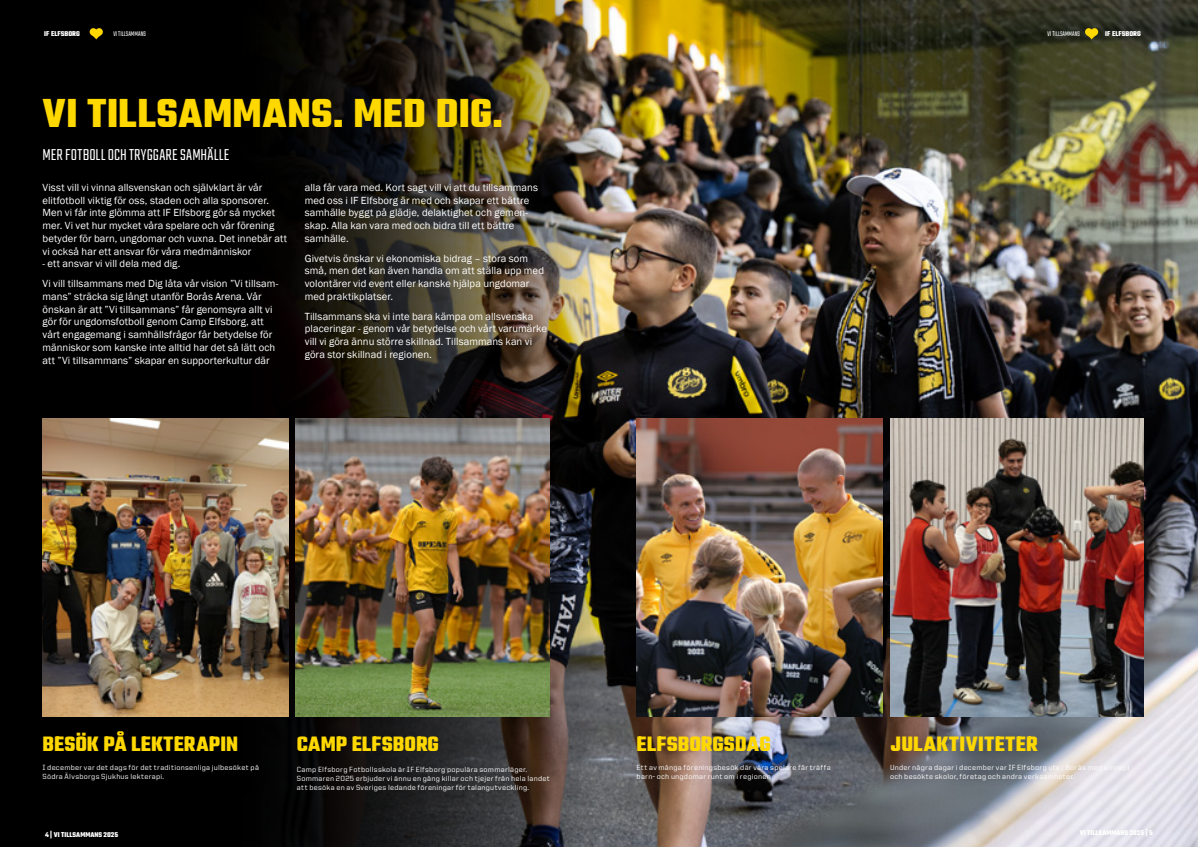
<style>
.page{position:relative;width:1198px;height:847px;background:#fff}
.page>*{position:absolute;margin:0;border:0;box-sizing:border-box;transform-origin:0 0}
.t1{font:700 43.75px "Teko";letter-spacing:.015em;color:#ffd800}
.t2{font:700 22.5px "Teko";letter-spacing:.01em;color:#ffd800}
.t3{font:300 17.5px "Teko";letter-spacing:.015em;color:#fff}
.t4{font:10.62px/12.8px "Franklin Gothic";letter-spacing:.005em;color:#fff}
.t5{font:500 7.5px/8.8px "United Sans Reg";letter-spacing:.03em;color:#fff}
.t6{font:700 7.5px "Teko";color:#fff}
.t7{font:300 7.5px "Teko";color:#fff}
</style>
<div class="page">
<img style="left:595px;top:0;width:603px;height:847px">
<img style="left:0;top:0;width:595px;height:847px">
<svg style="left:1085px;top:28px;width:13px;height:12px"></svg>
<svg style="left:90px;top:28px;width:13px;height:11px"></svg>
<img style="left:43px;top:418px;width:245px;height:298px">
<img style="left:296px;top:418px;width:253px;height:298px">
<img style="left:636px;top:418px;width:246px;height:298px">
<img style="left:890px;top:418px;width:253px;height:298px">
<p class="t6" style="left:44px;top:29px;width:37px">IF ELFSBORG</p>
<p class="t7" style="left:113px;top:30px;width:34px">VI TILLSAMMANS</p>
<p class="t7" style="left:1047px;top:30px;width:34px">VI TILLSAMMANS</p>
<p class="t6" style="left:1105px;top:29px;width:37px">IF ELFSBORG</p>
<h1 class="t1" style="left:43px;top:85px;width:462px">VI TILLSAMMANS. MED DIG.</h1>
<h3 class="t3" style="left:43px;top:145px;width:188px">MER FOTBOLL OCH TRYGGARE SAMHÄLLE</h3>
<p class="t4" style="left:43px;top:181px;width:246px">Visst vill vi vinna allsvenskan och självklart är vår elitfotboll viktig för oss, staden och alla sponsorer.<br>Men vi får inte glömma att IF Elfsborg gör så mycket mer. Vi vet hur mycket våra spelare och vår förening betyder för barn, ungdomar och vuxna. Det innebär att vi också har ett ansvar för våra medmänniskor</p>
<p class="t4" style="left:43px;top:254px;width:237px;line-height:19.9px">- ett ansvar vi vill dela med dig.<br>Vi vill tillsammans med Dig låta vår vision ”Vi tillsam-</p>
<p class="t4" style="left:43px;top:290px;width:234px">mans” sträcka sig långt utanför Borås Arena. Vår önskan är att ”Vi tillsammans” får genomsyra allt vi gör för ungdomsfotboll genom Camp Elfsborg, att vårt engagemang i samhällsfrågor får betydelse för människor som kanske inte alltid har det så lätt och att ”Vi tillsammans” skapar en supporterkultur där</p>
<p class="t4" style="left:305px;top:181px;width:235px">alla får vara med. Kort sagt vill vi att du tillsammans med oss i IF Elfsborg är med och skapar ett bättre samhälle byggt på glädje, delaktighet och gemen&shy;skap. Alla kan vara med och bidra till ett bättre samhälle.</p>
<p class="t4" style="left:305px;top:252px;width:241px">Givetvis önskar vi ekonomiska bidrag – stora som små, men det kan även handla om att ställa upp med volontärer vid event eller kanske hjälpa ungdomar med praktikplatser.</p>
<p class="t4" style="left:305px;top:310px;width:244px">Tillsammans ska vi inte bara kämpa om allsvenska placeringar - genom vår betydelse och vårt varumärke vill vi göra ännu större skillnad. Tillsammans kan vi göra stor skillnad i regionen.</p>
<h2 class="t2" style="left:43px;top:729px;width:197px">BESÖK PÅ LEKTERAPIN</h2>
<p class="t5" style="left:43px;top:763px;width:218px">I december var det dags för det traditionsenliga julbesöket på<br>Södra Älvsborgs Sjukhus lekterapi.</p>
<h2 class="t2" style="left:297px;top:729px;width:144px">CAMP ELFSBORG</h2>
<h2 class="t2" style="left:636px;top:729px;width:135px">ELFSBORGSDAG</h2>
<p class="t5" style="left:636px;top:763px;width:196px">Ett av många föreningsbesök där våra spelare får träffa barn- och ungdomar runt om i regionen</p>
<p class="t5" style="left:297px;top:765px;width:255px">Camp Elfsborg Fotbollsskola är IF Elfsborg populära sommarläger.<br>Sommaren 2025 erbjuder vi ännu en gång killar och tjejer från hela landet att besöka en av Sveriges ledande föreningar för talangutveckling.</p>
<h2 class="t2" style="left:891px;top:729px;width:148px">JULAKTIVITETER</h2>
<p class="t5" style="left:890px;top:763px;width:241px">Under några dagar i december var IF Elfsborg ute i Borås med omnejd och besökte skolor, företag och andra verksamheter.</p>
<p class="t6" style="left:45px;top:830px;width:75px">4 | VI TILLSAMMANS 2025</p>
<p class="t6" style="left:1080px;top:827px;width:75px">VI TILLSAMMANS 2025 | 5</p>
</div>
